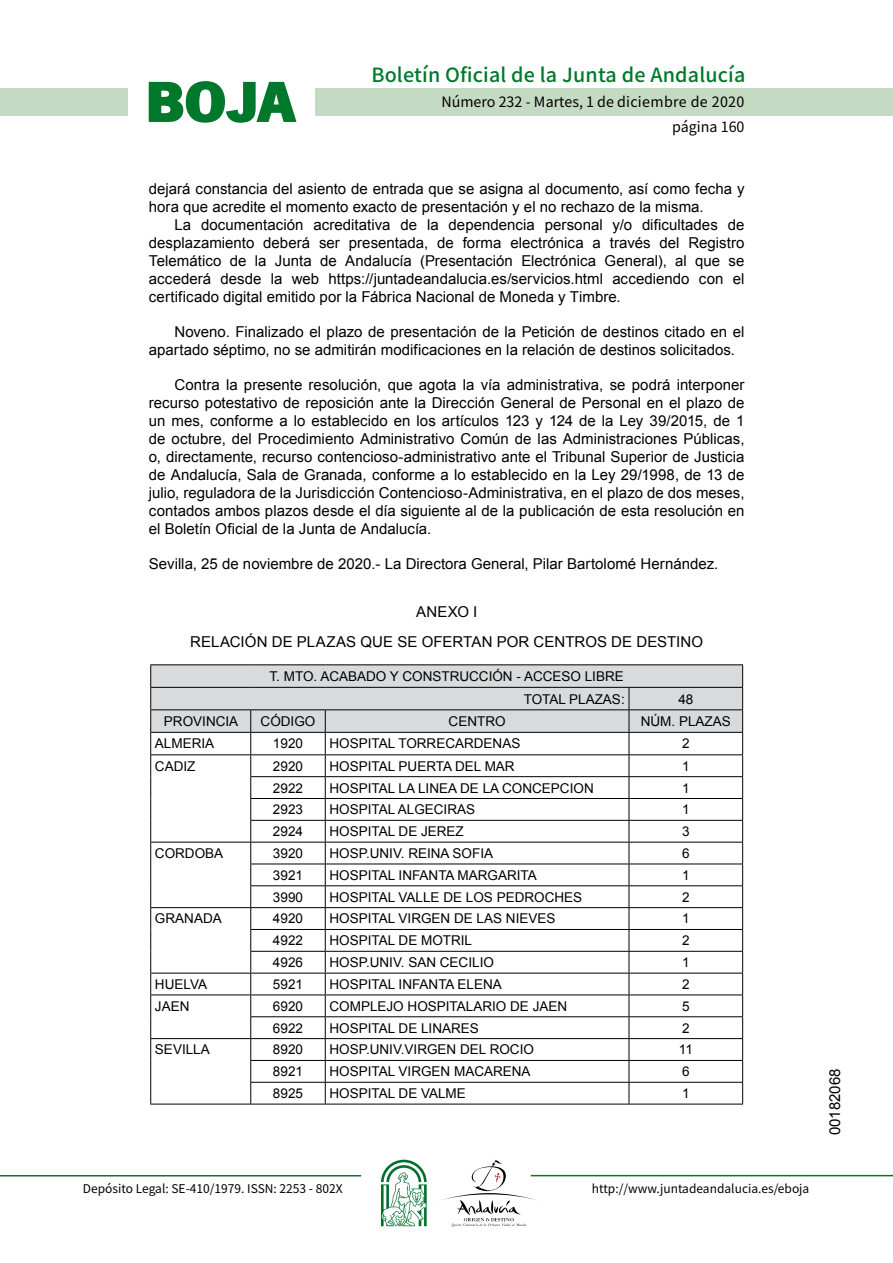
<style>
.page{position:relative;width:893px;height:1263px;background:#fff}
.page>*{position:absolute;margin:0;border:0;box-sizing:border-box;transform-origin:0 0}
.t1{font:700 57.75px "News Got T";color:#00782c;scale:1.14 1}
.t2{font:500 19.5px "Noto Sans HK";letter-spacing:.01em;color:#00782c}
.t3{font:15px/18px "Arial";color:#000}
.t4{font:14.25px/24.5px "Noto Sans HK";color:#000;text-align:right}
.t5{font:13.5px/22.5px "Arial";color:#000;text-align:right}
.t6{font:12px "Noto Sans HK";color:#000}
</style>
<div class="page">
<div style="left:315px;top:88px;width:577px;height:28px;background:#c5dac3"></div>
<div style="left:0;top:88px;width:128px;height:28px;background:#c5dac3"></div>
<hr style="left:0;top:1175px;width:361px;height:2px;background:#00782c">
<hr style="left:531px;top:1175px;width:361px;height:1px;background:#00782c">
<svg style="left:148px;top:81px;width:149px;height:42px"></svg>
<svg style="left:442px;top:1160px;width:100px;height:67px"></svg>
<svg style="left:381px;top:1160px;width:45px;height:66px"></svg>
<hr style="left:150px;top:664px;width:101px;height:1px;background:#000">
<hr style="left:251px;top:664px;width:74px;height:1px;background:#000">
<hr style="left:325px;top:664px;width:304px;height:1px;background:#000">
<hr style="left:629px;top:664px;width:114px;height:1px;background:#000">
<svg style="left:150px;top:665px;width:593px;height:439px"></svg>
<hr style="left:150px;top:1104px;width:101px;height:1px;background:#000">
<hr style="left:251px;top:1104px;width:74px;height:1px;background:#000">
<hr style="left:325px;top:1104px;width:304px;height:1px;background:#000">
<hr style="left:629px;top:1104px;width:114px;height:1px;background:#000">
<h1 class="t1" style="left:145px;top:68px;width:133px">BOJA</h1>
<h2 class="t2" style="left:371px;top:64px;width:375px">Boletín Oficial de la Junta de Andalucía</h2>
<p class="t4" style="left:441px;top:90px;width:304px">Número 232 - Martes, 1 de diciembre de 2020 página 160</p>
<p class="t3" style="left:149px;top:180px;width:597px">dejará constancia del asiento de entrada que se asigna al documento, así como fecha y hora que acredite el momento exacto de presentación y el no rechazo de la misma.</p>
<p class="t3" style="left:149px;top:216px;width:597px;text-align:justify;text-indent:26px">La documentación acreditativa de la dependencia personal y/o dificultades de desplazamiento deberá ser presentada, de forma electrónica a través del Registro Telemático de la Junta de Andalucía (Presentación Electrónica General), al que se accederá desde la web https://juntadeandalucia.es/servicios.html accediendo con el certificado digital emitido por la Fábrica Nacional de Moneda y Timbre.</p>
<p class="t3" style="left:149px;top:323px;width:597px;text-indent:26px">Noveno. Finalizado el plazo de presentación de la Petición de destinos citado en el apartado séptimo, no se admitirán modificaciones en la relación de destinos solicitados.</p>
<p class="t3" style="left:149px;top:376px;width:597px;text-align:justify;text-indent:26px">Contra la presente resolución, que agota la vía administrativa, se podrá interponer recurso potestativo de reposición ante la Dirección General de Personal en el plazo de un mes, conforme a lo establecido en los artículos 123 y 124 de la Ley 39/2015, de 1 de octubre, del Procedimiento Administrativo Común de las Administraciones Públicas, o, directamente, recurso contencioso-administrativo ante el Tribunal Superior de Justicia de Andalucía, Sala de Granada, conforme a lo establecido en la Ley 29/1998, de 13 de julio, reguladora de la Jurisdicción Contencioso-Administrativa, en el plazo de dos meses, contados ambos plazos desde el día siguiente al de la publicación de esta resolución en el Boletín Oficial de la Junta de Andalucía.</p>
<p class="t3" style="left:149px;top:555px;width:571px">Sevilla, 25 de noviembre de 2020.- La Directora General, Pilar Bartolomé Hernández.</p>
<p class="t3" style="left:190px;top:596px;width:514px;line-height:30.8px;text-align:center">ANEXO I<br>RELACIÓN DE PLAZAS QUE SE OFERTAN POR CENTROS DE DESTINO</p>
<p class="t5" style="left:269px;top:665px;width:356px">T. MTO. ACABADO Y CONSTRUCCIÓN - ACCESO LIBRE<br>TOTAL PLAZAS:</p>
<p class="t5" style="left:678px;top:688px;width:17px">48</p>
<p class="t5" style="left:164px;top:710px;width:76px">PROVINCIA</p>
<p class="t5" style="left:260px;top:710px;width:56px">CÓDIGO</p>
<p class="t5" style="left:448px;top:710px;width:58px">CENTRO</p>
<p class="t5" style="left:640px;top:710px;width:92px">NÚM. PLAZAS</p>
<p class="t5" style="left:155px;top:732px;width:61px">ALMERIA</p>
<p class="t5" style="left:273px;top:732px;width:32px">1920</p>
<p class="t5" style="left:329px;top:732px;width:192px">HOSPITAL TORRECARDENAS</p>
<p class="t5" style="left:682px;top:732px;width:9px">2</p>
<p class="t5" style="left:155px;top:755px;width:42px">CADIZ</p>
<p class="t5" style="left:273px;top:755px;width:32px">2920</p>
<p class="t5" style="left:329px;top:755px;width:187px">HOSPITAL PUERTA DEL MAR</p>
<p class="t5" style="left:682px;top:755px;width:9px">1</p>
<p class="t5" style="left:273px;top:777px;width:32px">2922</p>
<p class="t5" style="left:329px;top:777px;width:266px">HOSPITAL LA LINEA DE LA CONCEPCION</p>
<p class="t5" style="left:682px;top:777px;width:9px">1</p>
<p class="t5" style="left:273px;top:798px;width:32px">2923</p>
<p class="t5" style="left:329px;top:798px;width:147px">HOSPITAL ALGECIRAS</p>
<p class="t5" style="left:682px;top:798px;width:9px">1</p>
<p class="t5" style="left:273px;top:820px;width:32px">2924</p>
<p class="t5" style="left:329px;top:820px;width:136px">HOSPITAL DE JEREZ</p>
<p class="t5" style="left:682px;top:820px;width:9px">3</p>
<p class="t5" style="left:155px;top:842px;width:70px">CORDOBA</p>
<p class="t5" style="left:273px;top:842px;width:32px">3920</p>
<p class="t5" style="left:329px;top:842px;width:165px">HOSP.UNIV. REINA SOFIA</p>
<p class="t5" style="left:682px;top:842px;width:9px">6</p>
<p class="t5" style="left:273px;top:864px;width:32px">3921</p>
<p class="t5" style="left:329px;top:864px;width:209px">HOSPITAL INFANTA MARGARITA</p>
<p class="t5" style="left:682px;top:864px;width:9px">1</p>
<p class="t5" style="left:273px;top:886px;width:32px">3990</p>
<p class="t5" style="left:329px;top:886px;width:254px">HOSPITAL VALLE DE LOS PEDROCHES</p>
<p class="t5" style="left:682px;top:886px;width:9px">2</p>
<p class="t5" style="left:155px;top:908px;width:68px">GRANADA</p>
<p class="t5" style="left:273px;top:908px;width:32px">4920</p>
<p class="t5" style="left:329px;top:908px;width:227px">HOSPITAL VIRGEN DE LAS NIEVES</p>
<p class="t5" style="left:682px;top:908px;width:9px">1</p>
<p class="t5" style="left:273px;top:929px;width:32px">4922</p>
<p class="t5" style="left:329px;top:929px;width:144px">HOSPITAL DE MOTRIL</p>
<p class="t5" style="left:682px;top:929px;width:9px">2</p>
<p class="t5" style="left:273px;top:951px;width:32px">4926</p>
<p class="t5" style="left:329px;top:951px;width:166px">HOSP.UNIV. SAN CECILIO</p>
<p class="t5" style="left:682px;top:951px;width:9px">1</p>
<p class="t5" style="left:155px;top:973px;width:54px">HUELVA</p>
<p class="t5" style="left:273px;top:973px;width:32px">5921</p>
<p class="t5" style="left:329px;top:973px;width:174px">HOSPITAL INFANTA ELENA</p>
<p class="t5" style="left:682px;top:973px;width:9px">2</p>
<p class="t5" style="left:155px;top:995px;width:36px">JAEN</p>
<p class="t5" style="left:273px;top:995px;width:32px">6920</p>
<p class="t5" style="left:329px;top:995px;width:239px">COMPLEJO HOSPITALARIO DE JAEN</p>
<p class="t5" style="left:682px;top:995px;width:9px">5</p>
<p class="t5" style="left:273px;top:1017px;width:32px">6922</p>
<p class="t5" style="left:329px;top:1017px;width:151px">HOSPITAL DE LINARES</p>
<p class="t5" style="left:682px;top:1017px;width:9px">2</p>
<p class="t5" style="left:155px;top:1039px;width:56px">SEVILLA</p>
<p class="t5" style="left:273px;top:1039px;width:32px">8920</p>
<p class="t5" style="left:329px;top:1039px;width:206px">HOSP.UNIV.VIRGEN DEL ROCIO</p>
<p class="t5" style="left:678px;top:1039px;width:16px">11</p>
<p class="t5" style="left:273px;top:1060px;width:32px">8921</p>
<p class="t5" style="left:329px;top:1060px;width:203px">HOSPITAL VIRGEN MACARENA</p>
<p class="t5" style="left:682px;top:1060px;width:9px">6</p>
<p class="t5" style="left:273px;top:1082px;width:32px">8925</p>
<p class="t5" style="left:329px;top:1082px;width:138px">HOSPITAL DE VALME</p>
<p class="t5" style="left:682px;top:1082px;width:9px">1</p>
<p class="t6" style="left:83px;top:1181px;width:261px">Depósito Legal: SE-410/1979. ISSN: 2253 - 802X</p>
<p class="t6" style="left:592px;top:1181px;width:219px">http://www.juntadeandalucia.es/eboja</p>
<p class="t3" style="left:826px;top:1135px;width:68px;rotate:-90deg">00182068</p>
</div>
